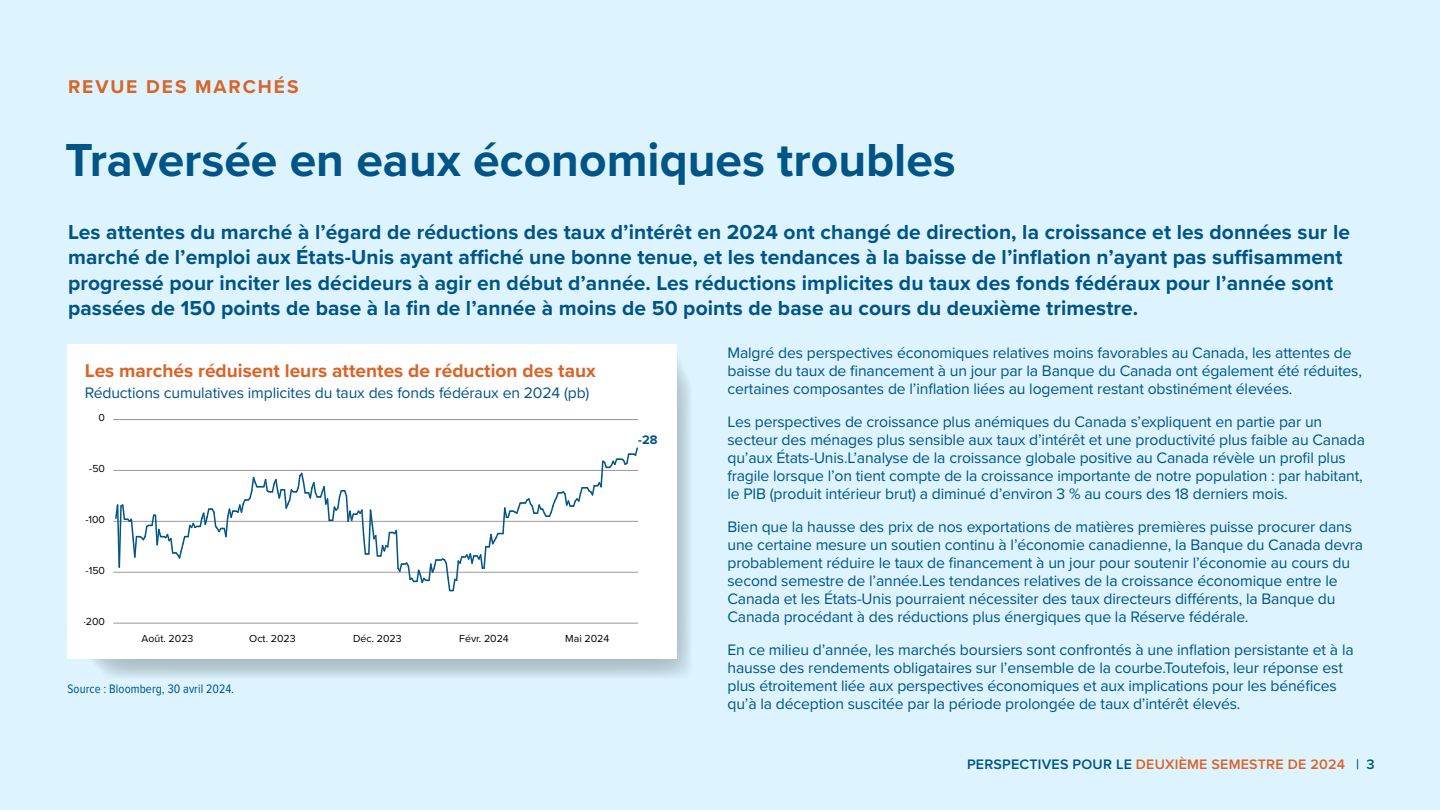
<style>
.page{position:relative;width:1440px;height:810px;background:#ddf4ff}
.page>*{position:absolute;margin:0;border:0;box-sizing:border-box;transform-origin:0 0}
.t1{font:700 48px "Proxima Nova";color:#005486}
.intro-bold{font:700 21px/25.5px "Proxima Nova";letter-spacing:.005em;color:#005486}
.t2{font:700 19.2px "Proxima Nova";letter-spacing:.1em;color:#da6327}
.Graph_title{font:700 19.12px "Proxima Nova";color:#da6327}
.Body-blue{font:15.75px/18px "Proxima Nova";letter-spacing:-.01em;color:#005486}
.t3{font:600 14.25px "Proxima Nova";letter-spacing:.015em;color:#da6327}
.t4{font:700 12.83px "Proxima Nova";color:#005486}
.source{font:12.75px "Proxima Nova Cond";letter-spacing:.005em;color:#005486}
.t5{font:10.57px "Proxima Nova";color:#000}
.s1{color:#005486}
</style>
<div class="page">
<svg style="left:67px;top:344px;width:623px;height:333px;background:#bfd3dd"></svg>
<div style="left:68px;top:344px;width:609px;height:315px;background:#fff"></div>
<hr style="left:113px;top:623px;width:525px;height:1px;background:#999">
<hr style="left:113px;top:572px;width:525px;height:1px;background:#999">
<hr style="left:113px;top:521px;width:525px;height:1px;background:#999">
<hr style="left:113px;top:470px;width:525px;height:1px;background:#999">
<hr style="left:113px;top:419px;width:525px;height:1px;background:#999">
<svg style="left:114px;top:447px;width:525px;height:145px"></svg>
<p class="t2" style="left:68px;top:72px;width:232px">REVUE DES MARCHÉS</p>
<h3 class="t1" style="left:65px;top:124px;width:892px">Traversée en eaux économiques troubles</h3>
<p class="intro-bold" style="left:68px;top:218px;width:1284px">Les attentes du marché à l’égard de réductions des taux d’intérêt en 2024 ont changé de direction, la croissance et les données sur le marché de l’emploi aux États-Unis ayant affiché une bonne tenue, et les tendances à la baisse de l’inflation n’ayant pas suffisamment progressé pour inciter les décideurs à agir en début d’année. Les réductions implicites du taux des fonds fédéraux pour l’année sont passées de 150 points de base à la fin de l’année à moins de 50 points de base au cours du deuxième trimestre.</p>
<p class="Graph_title" style="left:85px;top:357px;width:512px">Les marchés réduisent leurs attentes de réduction des taux</p>
<p class="Body-blue" style="left:85px;top:383px;width:506px">Réductions cumulatives implicites du taux des fonds fédéraux en 2024 (pb)</p>
<p class="t5" style="left:99px;top:410px;width:8px">0</p>
<p class="t5" style="left:89px;top:461px;width:17px">-50</p>
<p class="t5" style="left:85px;top:512px;width:21px">-100</p>
<p class="t5" style="left:86px;top:563px;width:21px">-150</p>
<p class="t5" style="left:83px;top:614px;width:24px">-200</p>
<p class="t5" style="left:142px;top:631px;width:53px">Août. 2023</p>
<p class="t5" style="left:249px;top:631px;width:48px">Oct. 2023</p>
<p class="t5" style="left:353px;top:631px;width:50px">Déc. 2023</p>
<p class="t5" style="left:459px;top:631px;width:51px">Févr. 2024</p>
<p class="t5" style="left:565px;top:631px;width:46px">Mai 2024</p>
<p class="source" style="left:68px;top:680px;width:168px">Source : Bloomberg, 30 avril 2024.</p>
<p class="t4" style="left:638px;top:430px;width:21px">-28</p>
<p class="Body-blue" style="left:728px;top:343px;width:636px">Malgré des perspectives économiques relatives moins favorables au Canada, les attentes de baisse du taux de financement à un jour par la Banque du Canada ont également été réduites, certaines composantes de l’inflation liées au logement restant obstinément élevées.</p>
<p class="Body-blue" style="left:728px;top:412px;width:639px">Les perspectives de croissance plus anémiques du Canada s’expliquent en partie par un secteur des ménages plus sensible aux taux d’intérêt et une productivité plus faible au Canada qu’aux États-Unis.L’analyse de la croissance globale positive au Canada révèle un profil plus fragile lorsque l’on tient compte de la croissance importante de notre population : par habitant, le PIB (produit intérieur brut) a diminué d’environ 3 % au cours des 18 derniers mois.</p>
<p class="Body-blue" style="left:728px;top:517px;width:637px">Bien que la hausse des prix de nos exportations de matières premières puisse procurer dans une certaine mesure un soutien continu à l’économie canadienne, la Banque du Canada devra probablement réduire le taux de financement à un jour pour soutenir l’économie au cours du second semestre de l’année.Les tendances relatives de la croissance économique entre le Canada et les États-Unis pourraient nécessiter des taux directeurs différents, la Banque du Canada procédant à des réductions plus énergiques que la Réserve fédérale.</p>
<p class="Body-blue" style="left:728px;top:640px;width:628px">En ce milieu d’année, les marchés boursiers sont confrontés à une inflation persistante et à la hausse des rendements obligataires sur l’ensemble de la courbe.Toutefois, leur réponse est plus étroitement liée aux perspectives économiques et aux implications pour les bénéfices qu’à la déception suscitée par la période prolongée de taux d’intérêt élevés.</p>
<p class="t3" style="left:967px;top:753px;width:409px"><span class="s1">PERSPECTIVES POUR LE</span> DEUXIÈME SEMESTRE DE 2024 <span class="s1">| 3</span></p>
</div>
